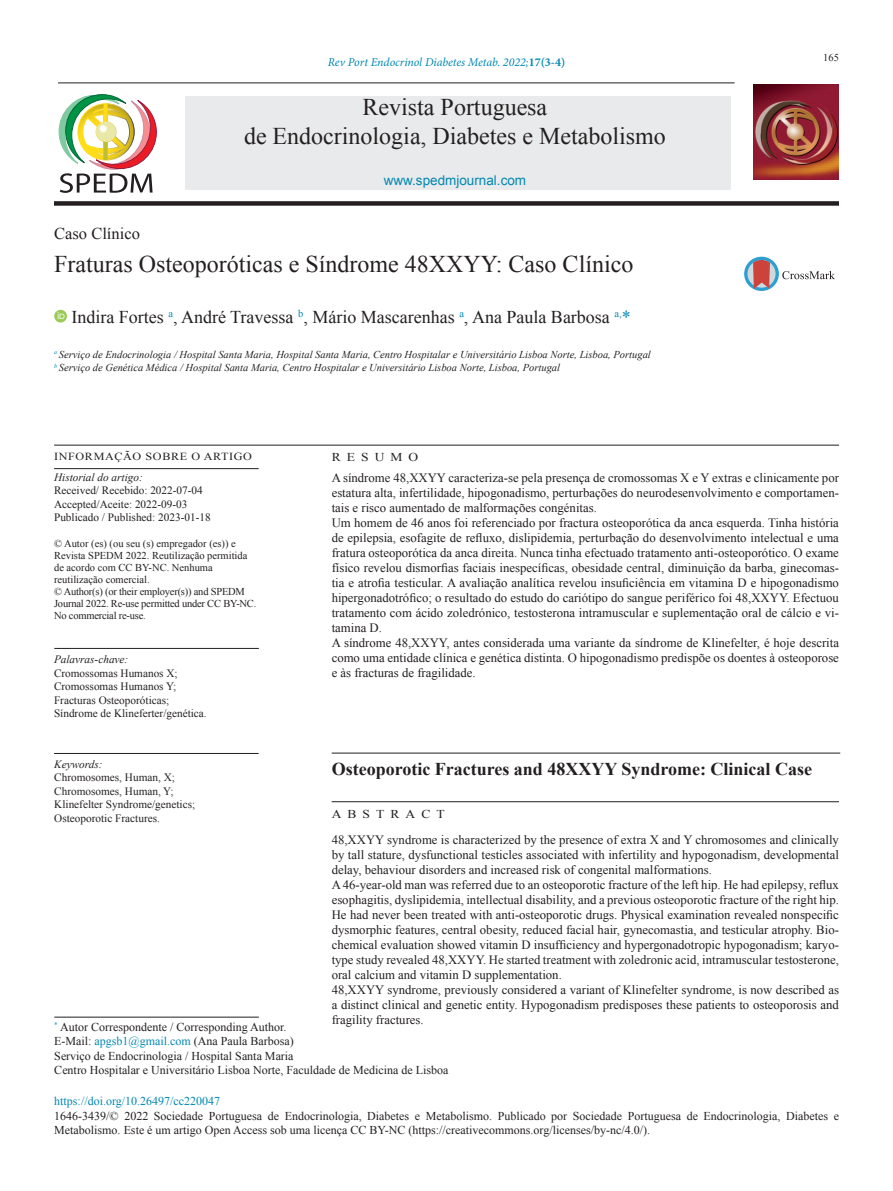
<style>
.page{position:relative;width:893px;height:1191px;background:#fff}
.page>*{position:absolute;margin:0;border:0;box-sizing:border-box;transform-origin:0 0}
.t1{font:24px/28.8px "Times New Roman";color:#231f20;text-align:center}
.t2{font:18px "Times New Roman";color:#231f20}
.t3{font:700 18px "Times New Roman";color:#231f20}
.t4{font:16.5px "Times New Roman";color:#231f20}
.t5{font:13.5px "Arial";color:#0088b2}
.t6{font:12.75px/15px "Times New Roman";color:#231f20}
.t7{font:12px/14.4px "Times New Roman";color:#231f20}
.t8{font:italic 12px "Minion Pro";letter-spacing:-.005em;color:#0088b2}
.t9{font:12px "Times New Roman";color:#0088b2}
.t10{font:12px "Times New Roman";letter-spacing:.45em;color:#231f20;scale:1.12 1}
.t11{font:12px "Times New Roman";color:#231f20;scale:1.12 1}
.t12{font:11.25px/13.5px "Times New Roman";color:#231f20}
.t13{font:italic 11.25px "Times New Roman";color:#231f20}
.t14{font:10.8px "Times New Roman";letter-spacing:.05em;color:#231f20;scale:1.13 1}
.t15{font:10.5px/12px "Times New Roman";color:#231f20}
.t16{font:italic 10.5px/13.5px "Times New Roman";color:#231f20}
.s1{font-weight:700;font-style:normal}
.s2{color:#0088b2}
</style>
<div class="page">
<hr style="left:58px;top:83px;width:677px;height:1px;background:#231f20">
<div style="left:54px;top:201px;width:785px;height:5px;background:#231f20"></div>
<div style="left:185px;top:96px;width:545px;height:94px;background:#e9eaeb"></div>
<img style="left:754px;top:84px;width:85px;height:95px">
<svg style="left:59px;top:94px;width:98px;height:99px"></svg>
<div style="left:744px;top:257px;width:35px;height:34px;background:#2d9fd0;border-radius:50%"></div>
<svg style="left:747px;top:260px;width:29px;height:28px"></svg>
<svg style="left:753px;top:260px;width:17px;height:29px"></svg>
<svg style="left:782px;top:271px;width:53px;height:8px"></svg>
<svg style="left:54px;top:310px;width:13px;height:12px"></svg>
<svg style="left:58px;top:312px;width:7px;height:7px"></svg>
<hr style="left:54px;top:445px;width:785px;height:1px;background:#231f20">
<hr style="left:54px;top:468px;width:205px;height:1px;background:#231f20">
<hr style="left:332px;top:753px;width:508px;height:1px;background:#231f20">
<hr style="left:54px;top:1017px;width:205px;height:1px;background:#231f20">
<hr style="left:54px;top:648px;width:205px;height:1px;background:#231f20">
<hr style="left:54px;top:753px;width:205px;height:1px;background:#231f20">
<hr style="left:332px;top:801px;width:507px;height:1px;background:#231f20">
<p class="t4" style="left:54px;top:223px;width:87px">Caso Clínico</p>
<p class="t8" style="left:328px;top:54px;width:239px">Rev Port Endocrinol Diabetes Metab. 2022;<span class="s1">17(3-4)</span></p>
<h1 class="t1" style="left:244px;top:92px;width:423px">Revista Portuguesa<br>de Endocrinologia, Diabetes e Metabolismo</h1>
<p class="t5" style="left:384px;top:173px;width:144px">www.spedmjournal.com</p>
<h1 class="t1" style="left:54px;top:249px;width:581px">Fraturas Osteoporóticas e Síndrome 48XXYY: Caso Clínico</h1>
<h2 class="t2" style="left:71px;top:304px;width:561px">Indira Fortes <sup>a</sup>, André Travessa <sup>b</sup>, Mário Mascarenhas <sup>a</sup>, Ana Paula Barbosa <sup>a,</sup><span class="s2">*</span></h2>
<p class="t16" style="left:54px;top:347px;width:598px"><sup>a</sup> Serviço de Endocrinologia / Hospital Santa Maria, Hospital Santa Maria, Centro Hospitalar e Universitário Lisboa Norte, Lisboa, Portugal <sup>b</sup> Serviço de Genética Médica / Hospital Santa Maria, Centro Hospitalar e Universitário Lisboa Norte, Lisboa, Portugal</p>
<p class="t15" style="left:823px;top:52px;width:17px">165</p>
<p class="t14" style="left:54px;top:449px;width:177px">INFORMAÇÃO SOBRE O ARTIGO</p>
<p class="t11" style="left:332px;top:449px;width:79px">RESUMO</p>
<p class="t6" style="left:332px;top:470px;width:509px">A síndrome 48,XXYY caracteriza-se pela presença de cromossomas X e Y extras e clinicamente por estatura alta, infertilidade, hipogonadismo, perturbações do neurodesenvolvimento e comportamen&shy;tais e risco aumentado de malformações congénitas.<br>Um homem de 46 anos foi referenciado por fractura osteoporótica da anca esquerda. Tinha história de epilepsia, esofagite de refluxo, dislipidemia, perturbação do desenvolvimento intelectual e uma fratura osteoporótica da anca direita. Nunca tinha efectuado tratamento anti-osteoporótico. O exame físico revelou dismorfias faciais inespecíficas, obesidade central, diminuição da barba, ginecomas&shy;tia e atrofia testicular. A avaliação analítica revelou insuficiência em vitamina D e hipogonadismo hipergonadotrófico; o resultado do estudo do cariótipo do sangue periférico foi 48,XXYY. Efectuou tratamento com ácido zoledrónico, testosterona intramuscular e suplementação oral de cálcio e vi&shy;tamina D.<br>A síndrome 48,XXYY, antes considerada uma variante da síndrome de Klinefelter, é hoje descrita como uma entidade clínica e genética distinta. O hipogonadismo predispõe os doentes à osteoporose e às fracturas de fragilidade.</p>
<p class="t13" style="left:54px;top:469px;width:90px">Historial do artigo:</p>
<p class="t12" style="left:54px;top:484px;width:158px">Received/ Recebido: 2022-07-04<br>Accepted/Aceite: 2022-09-03<br>Publicado / Published: 2023-01-18</p>
<p class="t15" style="left:54px;top:537px;width:204px">© Autor (es) (ou seu (s) empregador (es)) e Revista SPEDM 2022. Reutilização permitida de acordo com CC BY-NC. Nenhuma reutilização comercial.<br>© Author(s) (or their employer(s)) and SPEDM Journal 2022. Re-use permitted under CC BY-NC.<br>No commercial re-use.</p>
<p class="t13" style="left:54px;top:651px;width:76px">Palavras-chave:</p>
<p class="t12" style="left:54px;top:666px;width:154px">Cromossomas Humanos X;<br>Cromossomas Humanos Y;<br>Fracturas Osteoporóticas;<br>Síndrome de Klineferter/genética.</p>
<p class="t13" style="left:54px;top:756px;width:50px">Keywords:</p>
<p class="t12" style="left:54px;top:770px;width:142px">Chromosomes, Human, X;<br>Chromosomes, Human, Y;<br>Klinefelter Syndrome/genetics;<br>Osteoporotic Fractures.</p>
<h2 class="t3" style="left:332px;top:756px;width:482px">Osteoporotic Fractures and 48XXYY Syndrome: Clinical Case</h2>
<p class="t10" style="left:332px;top:805px;width:102px">ABSTRACT</p>
<p class="t6" style="left:332px;top:832px;width:509px">48,XXYY syndrome is characterized by the presence of extra X and Y chromosomes and clinically by tall stature, dysfunctional testicles associated with infertility and hypogonadism, developmental delay, behaviour disorders and increased risk of congenital malformations.<br>A 46-year-old man was referred due to an osteoporotic fracture of the left hip. He had epilepsy, reflux esophagitis, dyslipidemia, intellectual disability, and a previous osteoporotic fracture of the right hip.<br>He had never been treated with anti-osteoporotic drugs. Physical examination revealed nonspecific dysmorphic features, central obesity, reduced facial hair, gynecomastia, and testicular atrophy. Bio&shy;chemical evaluation showed vitamin D insufficiency and hypergonadotropic hypogonadism; karyo&shy;type study revealed 48,XXYY. He started treatment with zoledronic acid, intramuscular testosterone, oral calcium and vitamin D supplementation.<br>48,XXYY syndrome, previously considered a variant of Klinefelter syndrome, is now described as a distinct clinical and genetic entity. Hypogonadism predisposes these patients to osteoporosis and fragility fractures.</p>
<p class="t7" style="left:54px;top:1019px;width:396px"><sup>*</sup> Autor Correspondente / Corresponding Author.<br>E-Mail: <span class="s2">apgsb1@gmail.com</span> (Ana Paula Barbosa)<br>Serviço de Endocrinologia / Hospital Santa Maria<br>Centro Hospitalar e Universitário Lisboa Norte, Faculdade de Medicina de Lisboa</p>
<p class="t9" style="left:54px;top:1093px;width:167px">https://doi.org/10.26497/cc220047</p>
<p class="t7" style="left:54px;top:1108px;width:786px">1646-3439/© 2022 Sociedade Portuguesa de Endocrinologia, Diabetes e Metabolismo. Publicado por Sociedade Portuguesa de Endocrinologia, Diabetes e<br>Metabolismo. Este é um artigo Open Access sob uma licença CC BY-NC (https://creativecommons.org/licenses/by-nc/4.0/).</p>
</div>
